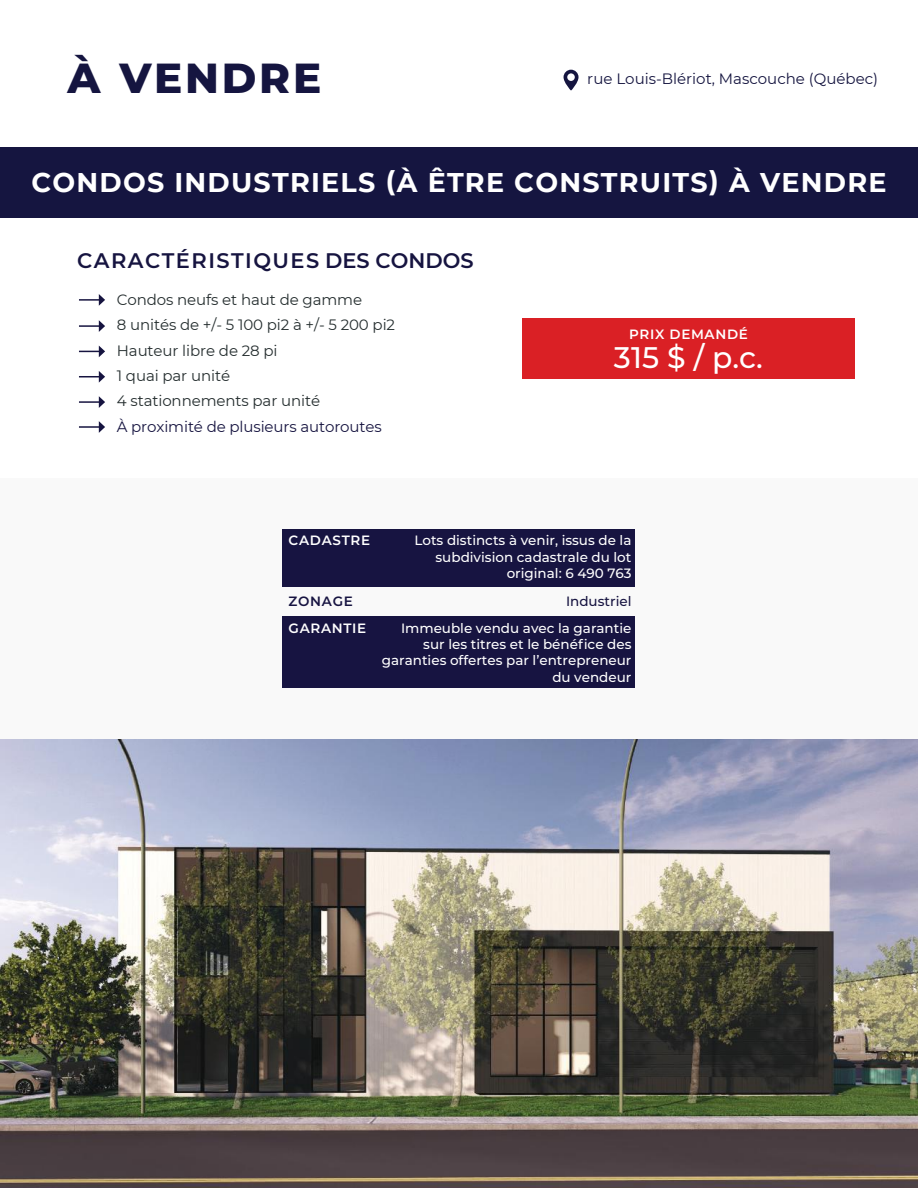
<style>
.page{position:relative;width:918px;height:1188px;background:#fff}
.page>*{position:absolute;margin:0;border:0;box-sizing:border-box;transform-origin:0 0}
.t1{font:800 42px "Montserrat";letter-spacing:.065em;color:#151540}
.t2{font:500 29.85px "Montserrat";color:#fff}
.t3{font:700 27px "Montserrat";letter-spacing:.045em;color:#fff}
.t4{font:600 21px "Montserrat";letter-spacing:.07em;color:#161440}
.t5{font:15px/25.3px "Montserrat";letter-spacing:-.005em;color:#252e2f}
.t6{font:15px "Montserrat";color:#151540}
.t7{font:15px "Montserrat";letter-spacing:-.01em;color:#161440}
.t8{font:500 13.5px/16.2px "Montserrat";color:#fff;text-align:right}
.t9{font:600 13.5px "Montserrat";letter-spacing:.05em;color:#fff}
.t10{font:500 13.5px "Montserrat";color:#171441}
.t11{font:600 13.5px "Montserrat";letter-spacing:.05em;color:#171441}
</style>
<div class="page">
<div style="left:0;top:147px;width:918px;height:71px;background:#151540"></div>
<svg style="left:564px;top:70px;width:15px;height:20px"></svg>
<img style="left:0;top:739px;width:918px;height:449px">
<div style="left:522px;top:318px;width:333px;height:61px;background:#da2025"></div>
<div style="left:0;top:478px;width:918px;height:261px;background:#f9f9f9"></div>
<div style="left:283px;top:530px;width:352px;height:57px;background:#171441"></div>
<div style="left:283px;top:616px;width:352px;height:72px;background:#171441"></div>
<hr style="left:79px;top:426px;width:21px;height:2px;background:#161440">
<svg style="left:99px;top:421px;width:6px;height:12px"></svg>
<hr style="left:79px;top:325px;width:21px;height:2px;background:#161440">
<svg style="left:99px;top:320px;width:6px;height:12px"></svg>
<svg style="left:79px;top:346px;width:26px;height:11px"></svg>
<svg style="left:79px;top:371px;width:26px;height:12px"></svg>
<hr style="left:79px;top:401px;width:21px;height:2px;background:#161440">
<svg style="left:99px;top:396px;width:6px;height:12px"></svg>
<hr style="left:79px;top:299px;width:21px;height:2px;background:#161440">
<svg style="left:99px;top:294px;width:6px;height:12px"></svg>
<h1 class="t1" style="left:68px;top:48px;width:255px">À VENDRE</h1>
<p class="t6" style="left:587px;top:69px;width:292px">rue Louis-Blériot, Mascouche (Québec)</p>
<h3 class="t3" style="left:31px;top:163px;width:857px">CONDOS INDUSTRIELS (À ÊTRE CONSTRUITS) À VENDRE</h3>
<h3 class="t4" style="left:77px;top:245px;width:398px">CARACTÉRISTIQUES DES CONDOS</h3>
<p class="t5" style="left:117px;top:287px;width:247px">Condos neufs et haut de gamme</p>
<p class="t5" style="left:117px;top:312px;width:280px">8 unités de +/- 5 100 pi2 à +/- 5 200 pi2<br>Hauteur libre de 28 pi<br>1 quai par unité<br>4 stationnements par unité</p>
<p class="t7" style="left:117px;top:417px;width:266px">À proximité de plusieurs autoroutes</p>
<p class="t9" style="left:629px;top:325px;width:120px">PRIX DEMANDÉ</p>
<h2 class="t2" style="left:614px;top:336px;width:151px">315 $ / p.c.</h2>
<p class="t9" style="left:289px;top:531px;width:83px">CADASTRE</p>
<p class="t8" style="left:414px;top:532px;width:219px">Lots distincts à venir, issus de la subdivision cadastrale du lot original: 6 490 763</p>
<p class="t11" style="left:289px;top:592px;width:66px">ZONAGE</p>
<p class="t10" style="left:566px;top:592px;width:67px">Industriel</p>
<p class="t9" style="left:289px;top:619px;width:79px">GARANTIE</p>
<p class="t8" style="left:382px;top:619px;width:251px">Immeuble vendu avec la garantie sur les titres et le bénéfice des garanties offertes par l’entrepreneur du vendeur</p>
</div>
